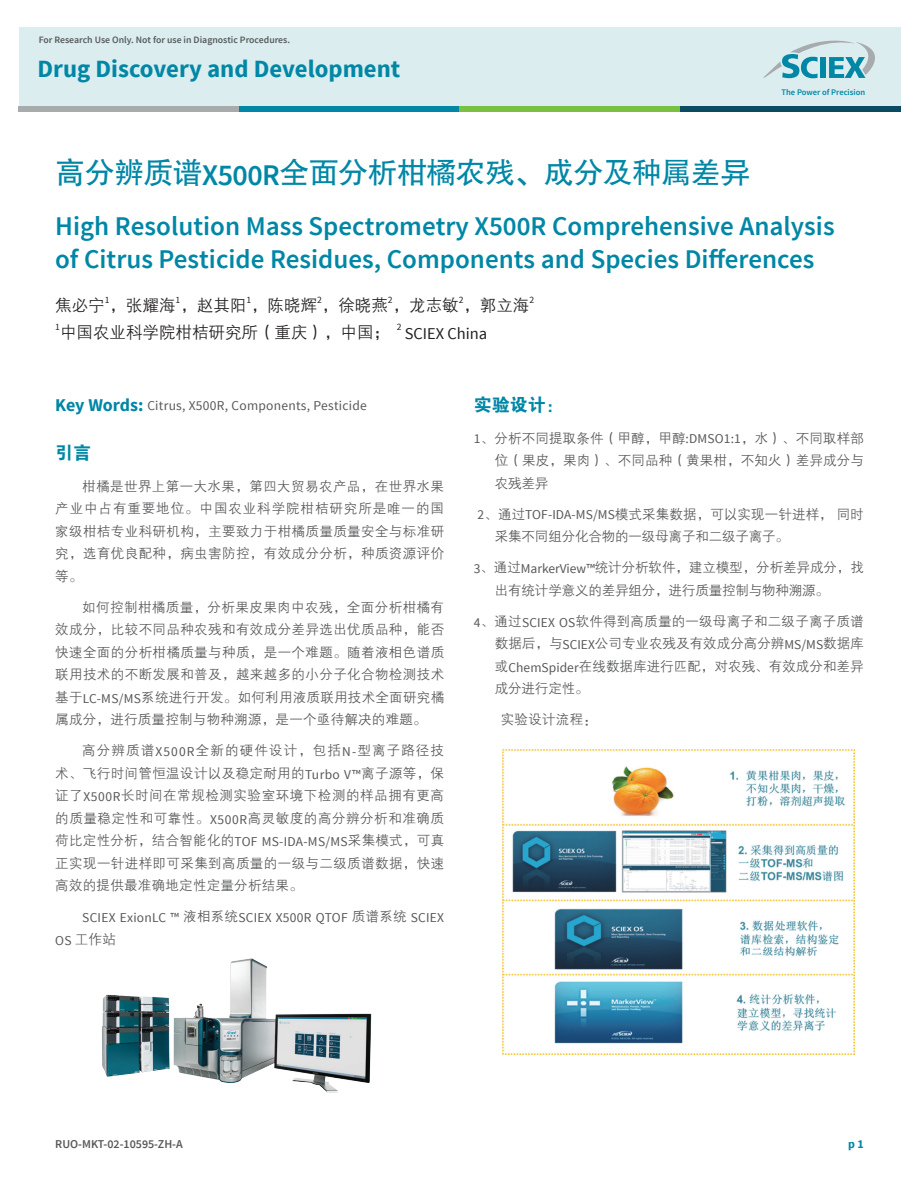
<style>
.page{position:relative;width:918px;height:1188px;background:#fff}
.page>*{position:absolute;margin:0;border:0;box-sizing:border-box;transform-origin:0 0}
.t1{font:30px "FZHTK GBK1 0";letter-spacing:-.02em;color:#0087a6}
.t2{font:600 27px/32.4px "Source Sans Pro";color:#0087a6}
.t3{font:700 24.75px "Source Sans Pro";color:#0087a6}
.t4{font:18px "FZDHTK GBK1 0";color:#0087a6}
.t5{font:16.5px/27.2px "FZZDXK GBK1 0";color:#231f20}
.t6{font:16.5px "Source Sans Pro";color:#231f20}
.t7{font:13.5px/22.5px "FZZDXK GBK1 0";letter-spacing:.015em;color:#57585a;text-align:justify}
.t8{font:13.5px/22.5px "FZZDXK GBK1 0";letter-spacing:-.01em;color:#57585a}
.t9{font:13.5px "Source Sans Pro";letter-spacing:.02em;color:#57585a}
.t10{font:600 12px "Source Sans Pro";color:#57585a}
.t11{font:700 12px "Source Sans Pro";color:#0087a6}
.t12{font:600 9.75px "Source Sans Pro";color:#575a5c}
.t13{font:9.6px "Source Sans Pro";color:#231f20}
.t14{font:600 8.55px "Source Sans Pro";color:#0087a6}
.s1{font-family:"Source Sans Pro";font-weight:600}
.s2{font-weight:700;font-size:18px;color:#0087a6}
.s3{font-family:"Source Sans Pro"}
.s4{font-family:"FZZDXK GBK1 0"}
</style>
<div class="page">
<div style="left:19px;top:27px;width:881px;height:84px;background:#dbedef"></div>
<svg style="left:763px;top:41px;width:112px;height:37px"></svg>
<div style="left:19px;top:106px;width:220px;height:5px;background:#a8abac"></div>
<div style="left:239px;top:106px;width:220px;height:5px;background:#0087a6"></div>
<div style="left:459px;top:106px;width:221px;height:5px;background:#79c142"></div>
<div style="left:680px;top:106px;width:220px;height:5px;background:#0c4a63"></div>
<img style="left:102px;top:958px;width:270px;height:135px">
<img style="left:503px;top:749px;width:352px;height:306px">
<p class="t12" style="left:39px;top:33px;width:253px">For Research Use Only. Not for use in Diagnostic Procedures.</p>
<h3 class="t3" style="left:38px;top:53px;width:364px">Drug Discovery and Development</h3>
<p class="t14" style="left:782px;top:86px;width:85px">The Power of Precision</p>
<h1 class="t1" style="left:55px;top:156px;width:697px">高分辨质谱<span class="s1">X500R</span>全面分析柑橘农残、成分及种属差异</h1>
<h2 class="t2" style="left:55px;top:211px;width:781px">High Resolution Mass Spectrometry X500R Comprehensive Analysis of Citrus Pesticide Residues, Components and Species Differences</h2>
<p class="t5" style="left:55px;top:292px;width:480px">焦必宁<sup>1</sup>，张耀海<sup>1</sup>，赵其阳<sup>1</sup>，陈晓辉<sup>2</sup>，徐晓燕<sup>2</sup>，龙志敏<sup>2</sup>，郭立海<sup>2<br>1</sup>中国农业科学院柑桔研究所（重庆），中国；</p>
<p class="t13" style="left:397px;top:321px;width:6px">2</p>
<p class="t6" style="left:405px;top:323px;width:84px">SCIEX China</p>
<p class="t9" style="left:55px;top:397px;width:313px"><span class="s2">Key Words:</span> Citrus, X500R, Components, Pesticide</p>
<h3 class="t4" style="left:55px;top:443px;width:37px">引言</h3>
<p class="t7" style="left:55px;top:475px;width:390px;text-indent:27px">柑橘是世界上第一大水果，第四大贸易农产品，在世界水果产业中占有重要地位。中国农业科学院柑桔研究所是唯一的国家级柑桔专业科研机构，主要致力于柑橘质量质量安全与标准研究，选育优良配种，病虫害防控，有效成分分析，种质资源评价等。</p>
<p class="t7" style="left:55px;top:596px;width:390px;text-indent:27px">如何控制柑橘质量，分析果皮果肉中农残，全面分析柑橘有效成分，比较不同品种农残和有效成分差异选出优质品种，能否快速全面的分析柑橘质量与种质，是一个难题。随着液相色谱质联用技术的不断发展和普及，越来越多的小分子化合物检测技术基于<span class="s3">LC-MS/MS</span>系统进行开发。如何利用液质联用技术全面研究橘属成分，进行质量控制与物种溯源，是一个亟待解决的难题。</p>
<p class="t7" style="left:55px;top:740px;width:390px;text-indent:27px">高分辨质谱<span class="s3">X500R</span>全新的硬件设计，包括<span class="s3">N-</span>型离子路径技术、飞行时间管恒温设计以及稳定耐用的<span class="s3">Turbo V™</span>离子源等，保证了<span class="s3">X500R</span>长时间在常规检测实验室环境下检测的样品拥有更高的质量稳定性和可靠性。<span class="s3">X500R</span>高灵敏度的高分辨分析和准确质荷比定性分析，结合智能化的<span class="s3">TOF MS-IDA-MS/MS</span>采集模式，可真正实现一针进样即可采集到高质量的一级与二级质谱数据，快速高效的提供最准确地定性定量分析结果。</p>
<p class="t9" style="left:82px;top:909px;width:363px">SCIEX ExionLC ™ <span class="s4">液相系统</span>SCIEX X500R QTOF <span class="s4">质谱系统</span> SCIEX</p>
<p class="t7" style="left:55px;top:928px;width:62px"><span class="s3">OS</span> 工作站</p>
<h3 class="t4" style="left:474px;top:395px;width:91px">实验设计：</h3>
<p class="t7" style="left:495px;top:427px;width:370px;text-indent:-21px"><span class="s3">1</span>、分析不同提取条件（甲醇，甲醇<span class="s3">:DMSO1:1</span>，水）、不同取样部位（果皮，果肉）、不同品种（黄果柑，不知火）差异成分与农残差异</p>
<p class="t8" style="left:495px;top:503px;width:370px;text-indent:-17px"><span class="s3">2</span>、通过<span class="s3">TOF-IDA-MS/MS</span>模式采集数据，可以实现一针进样，同时采集不同组分化合物的一级母离子和二级子离子。</p>
<p class="t8" style="left:495px;top:557px;width:370px;text-indent:-21px"><span class="s3">3</span>、通过<span class="s3">MarkerView™</span>统计分析软件，建立模型，分析差异成分，找出有统计学意义的差异组分，进行质量控制与物种溯源。</p>
<p class="t7" style="left:495px;top:610px;width:370px;text-indent:-21px"><span class="s3">4</span>、通过<span class="s3">SCIEX OS</span>软件得到高质量的一级母离子和二级子离子质谱数据后，与<span class="s3">SCIEX</span>公司专业农残及有效成分高分辨<span class="s3">MS/MS</span>数据库或<span class="s3">ChemSpider</span>在线数据库进行匹配，对农残、有效成分和差异成分进行定性。</p>
<p class="t7" style="left:501px;top:709px;width:98px">实验设计流程：</p>
<p class="t10" style="left:55px;top:1136px;width:129px">RUO-MKT-02-10595-ZH-A</p>
<p class="t11" style="left:848px;top:1136px;width:17px">p 1</p>
</div>
